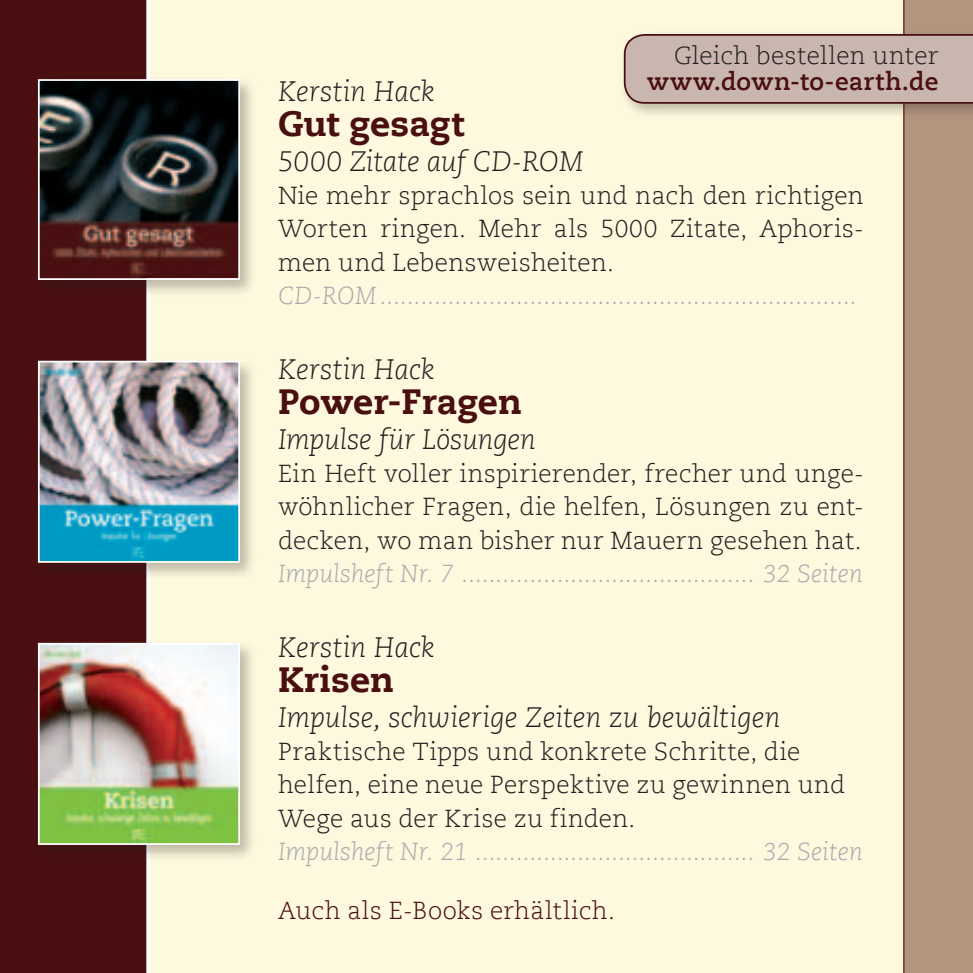
<style>
.page{position:relative;width:973px;height:973px;background:#fff}
.page>*{position:absolute;margin:0;border:0;box-sizing:border-box;transform-origin:0 0}
.t1{font:800 35px "Caecilia LT";color:#4a0f10}
.t2{font:italic 300 28px "Caecilia LT";letter-spacing:-.005em;color:#231f20}
.t3{font:300 24.5px/33.2px "Caecilia LT";letter-spacing:.015em;color:#231f20;text-align:justify}
.t4{font:italic 300 24.5px "Caecilia LT";letter-spacing:.005em;color:#a8a9ad}
.t5{font:300 24.5px "Caecilia LT";letter-spacing:.02em;color:#4a0f10}
.t6{font:700 24.5px "Caecilia LT";letter-spacing:.025em;color:#4a0f10}
</style>
<div class="page">
<div style="left:0;top:0;width:972px;height:972px;background:#fef8de"></div>
<div style="left:0;top:0;width:147px;height:972px;background:#4a0f10"></div>
<svg style="left:146px;top:0;width:4px;height:972px"></svg>
<div style="left:903px;top:0;width:69px;height:972px;background:#b3957f"></div>
<hr style="left:903px;top:0;width:1px;height:972px;background:#4a0f10">
<div style="left:34px;top:356px;width:223px;height:223px;background:#231f20;opacity:.3"></div>
<img style="left:37px;top:360px;width:204px;height:203px">
<div style="left:34px;top:638px;width:223px;height:223px;background:#231f20;opacity:.3"></div>
<img style="left:37px;top:642px;width:204px;height:203px">
<div style="left:34px;top:75px;width:223px;height:222px;background:#231f20;opacity:.3"></div>
<img style="left:37px;top:78px;width:204px;height:203px">
<div style="left:617px;top:28px;width:355px;height:91px;background:#231f20;opacity:.3"></div>
<svg style="left:623px;top:34px;width:349px;height:70px;background:#c2ada6"></svg>
<p class="t3" style="left:674px;top:39px;width:266px">Gleich bestellen unter</p>
<p class="t6" style="left:647px;top:67px;width:292px">www.down-to-earth.de</p>
<p class="t2" style="left:278px;top:76px;width:158px">Kerstin Hack</p>
<h1 class="t1" style="left:278px;top:102px;width:188px">Gut gesagt</h1>
<p class="t2" style="left:278px;top:145px;width:307px">5000 Zitate auf CD-ROM</p>
<p class="t3" style="left:278px;top:179px;width:587px">Nie mehr sprachlos sein und nach den richtigen Worten ringen. Mehr als 5000 Zitate, Aphoris&shy;men und Lebensweisheiten.</p>
<p class="t4" style="left:278px;top:281px;width:580px">CD-ROM ......................................................................</p>
<p class="t2" style="left:278px;top:353px;width:158px">Kerstin Hack</p>
<h1 class="t1" style="left:278px;top:380px;width:245px">Power-Fragen</h1>
<p class="t2" style="left:278px;top:423px;width:259px">Impulse für Lösungen</p>
<p class="t3" style="left:278px;top:457px;width:587px">Ein Heft voller inspirierender, frecher und unge&shy;wöhnlicher Fragen, die helfen, Lösungen zu ent&shy;decken, wo man bisher nur Mauern gesehen hat.</p>
<p class="t4" style="left:278px;top:559px;width:586px">Impulsheft Nr. 7 ........................................... 32 Seiten</p>
<p class="t2" style="left:278px;top:631px;width:158px">Kerstin Hack</p>
<h1 class="t1" style="left:278px;top:658px;width:118px">Krisen</h1>
<p class="t2" style="left:278px;top:701px;width:504px">Impulse, schwierige Zeiten zu bewältigen</p>
<p class="t3" style="left:278px;top:735px;width:568px;text-align:left">Praktische Tipps und konkrete Schritte, die helfen, eine neue Perspektive zu gewinnen und<br>Wege aus der Krise zu finden.</p>
<p class="t4" style="left:278px;top:837px;width:586px">Impulsheft Nr. 21 ......................................... 32 Seiten</p>
<p class="t5" style="left:278px;top:896px;width:338px">Auch als E-Books erhältlich.</p>
</div>
